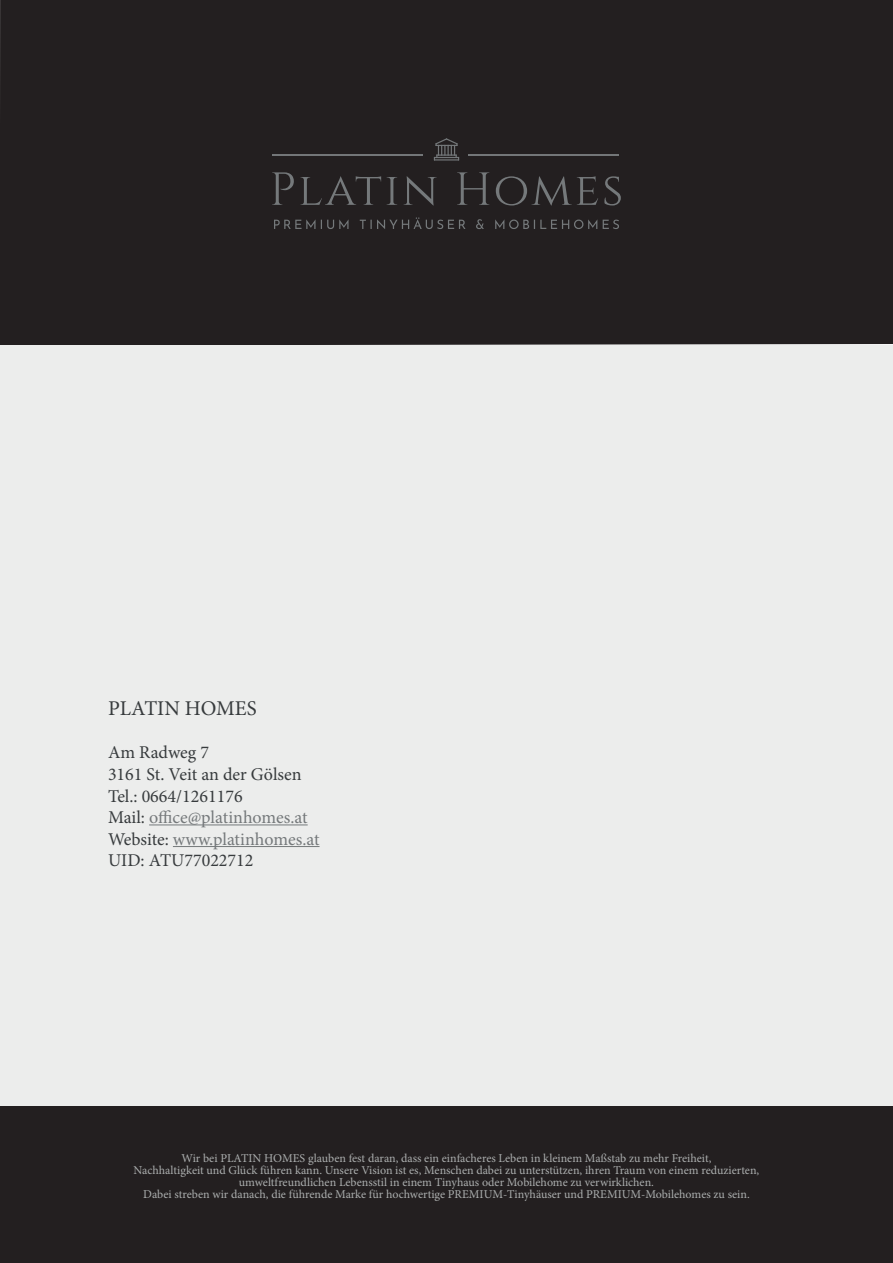
<style>
.page{position:relative;width:893px;height:1263px;background:#fff}
.page>*{position:absolute;margin:0;border:0;box-sizing:border-box;transform-origin:0 0}
.t1{font:21px "Minion Pro";color:#373b3d}
.t2{font:18px "Minion Pro";color:#373b3d}
.t3{font:18px "Minion Pro";color:#75797b}
.t4{font:12px "Minion Pro";color:#abaeae}
.t5{font:12px "Minion Pro";letter-spacing:-.025em;color:#abaeae}
.s1{color:#373b3d}
</style>
<div class="page">
<div style="left:0;top:0;width:893px;height:345px;background:#231f20"></div>
<div style="left:0;top:1106px;width:893px;height:157px;background:#231f20"></div>
<div style="left:0;top:345px;width:893px;height:761px;background:#ecedec"></div>
<hr style="left:149px;top:824px;width:159px;height:1px;background:#75797b">
<hr style="left:173px;top:846px;width:147px;height:1px;background:#75797b">
<svg style="left:274px;top:217px;width:345px;height:12px;background:#322f30"></svg>
<svg style="left:434px;top:138px;width:25px;height:23px"></svg>
<hr style="left:272px;top:155px;width:151px;height:1px;background:#75797b">
<hr style="left:468px;top:155px;width:151px;height:1px;background:#75797b">
<svg style="left:272px;top:172px;width:349px;height:33px;background:#302e2f"></svg>
<p class="t1" style="left:108px;top:694px;width:150px">PLATIN HOMES</p>
<p class="t2" style="left:108px;top:740px;width:102px">Am Radweg 7</p>
<p class="t2" style="left:108px;top:762px;width:195px">3161 St. Veit an der Gölsen</p>
<p class="t2" style="left:108px;top:784px;width:136px">Tel.: 0664/1261176</p>
<p class="t3" style="left:108px;top:805px;width:201px"><span class="s1">Mail:</span> office@platinhomes.at</p>
<p class="t3" style="left:108px;top:827px;width:213px"><span class="s1">Website:</span> www.platinhomes.at</p>
<p class="t2" style="left:108px;top:848px;width:147px">UID: ATU77022712</p>
<p class="t4" style="left:182px;top:1150px;width:531px">Wir bei PLATIN HOMES glauben fest daran, dass ein einfacheres Leben in kleinem Maßstab zu mehr Freiheit,</p>
<p class="t5" style="left:134px;top:1162px;width:627px">Nachhaltigkeit und Glück führen kann. Unsere Vision ist es, Menschen dabei zu unterstützen, ihren Traum von einem reduzierten,</p>
<p class="t4" style="left:239px;top:1174px;width:417px">umweltfreundlichen Lebensstil in einem Tinyhaus oder Mobilehome zu verwirklichen.</p>
<p class="t4" style="left:143px;top:1186px;width:608px">Dabei streben wir danach, die führende Marke für hochwertige PREMIUM-Tinyhäuser und PREMIUM-Mobilehomes zu sein.</p>
</div>
